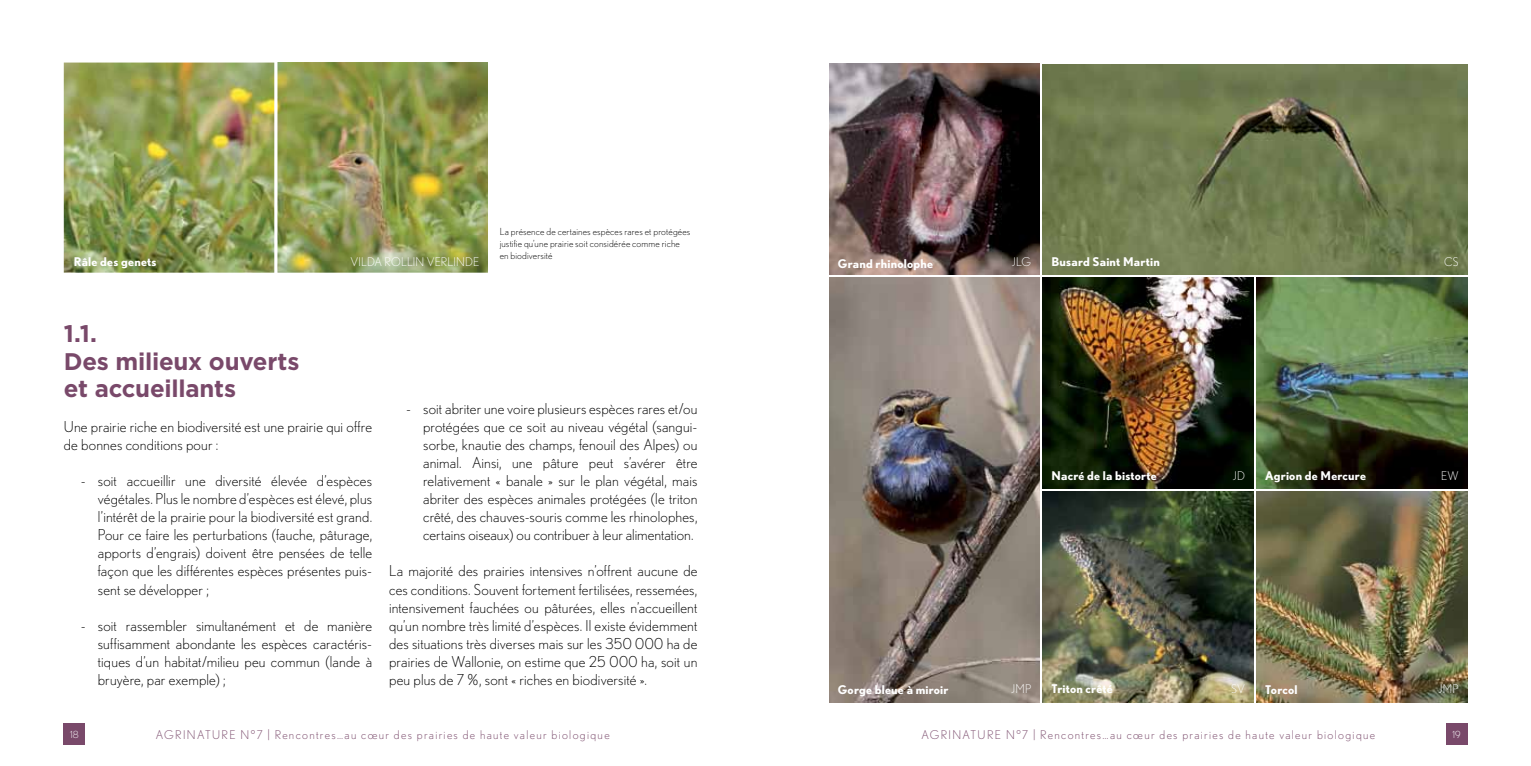
<style>
.page{position:relative;width:1531px;height:766px;background:#fff}
.page>*{position:absolute;margin:0;border:0;box-sizing:border-box;transform-origin:0 0}
.t1{font:700 24px/27px "Gotham";letter-spacing:-.01em;color:#79496a}
.t2{font:300 15px/18px "Nobel";letter-spacing:.01em;color:#000;text-align:justify}
.t3{font:300 12px "Nobel";letter-spacing:.11em;color:#79496a}
.t4{font:700 12px "Nobel";letter-spacing:.015em;color:#fff}
.t5{font:300 12px "Nobel";letter-spacing:.01em;color:#fff}
.t6{font:300 9.75px/12px "Nobel";letter-spacing:.015em;color:#000}
.t7{font:300 9.75px "Nobel";color:#fff}
</style>
<div class="page">
<div style="left:64px;top:723px;width:21px;height:21px;background:#79496a"></div>
<div style="left:1446px;top:723px;width:21px;height:21px;background:#79496a"></div>
<img style="left:1043px;top:65px;width:424px;height:209px">
<img style="left:829px;top:64px;width:211px;height:210px">
<img style="left:1256px;top:277px;width:211px;height:211px">
<img style="left:1043px;top:277px;width:210px;height:211px">
<img style="left:829px;top:277px;width:211px;height:425px">
<img style="left:1256px;top:491px;width:211px;height:211px">
<img style="left:1043px;top:491px;width:210px;height:211px">
<img style="left:64px;top:62px;width:424px;height:210px">
<p class="t4" style="left:74px;top:254px;width:84px">Râle des genets</p>
<p class="t5" style="left:350px;top:255px;width:131px">VILDA ROLLIN VERLINDE</p>
<p class="t6" style="left:500px;top:226px;width:192px">La présence de certaines espèces rares et protégées justifie qu’une prairie soit considérée comme riche en biodiversité</p>
<h1 class="t1" style="left:64px;top:320px;width:237px">1.1.<br>Des milieux ouverts et accueillants</h1>
<p class="t2" style="left:64px;top:417px;width:310px">Une prairie riche en biodiversité est une prairie qui offre de bonnes conditions pour :</p>
<p class="t2" style="left:98px;top:471px;width:276px;text-indent:-17px">- soit accueillir une diversité élevée d’espèces végétales. Plus le nombre d’espèces est élevé, plus l’intérêt de la prairie pour la biodiversité est grand.<br>Pour ce faire les perturbations (fauche, pâturage, apports d’engrais) doivent être pensées de telle façon que les différentes espèces présentes puis&shy;sent se développer ;</p>
<p class="t2" style="left:98px;top:615px;width:276px;text-indent:-17px">- soit rassembler simultanément et de manière suffisamment abondante les espèces caractéris&shy;tiques d’un habitat/milieu peu commun (lande à bruyère, par exemple) ;</p>
<p class="t2" style="left:423px;top:399px;width:276px;text-indent:-17px">- soit abriter une voire plusieurs espèces rares et/ou protégées que ce soit au niveau végétal (sangui&shy;sorbe, knautie des champs, fenouil des Alpes) ou animal. Ainsi, une pâture peut s’avérer être relativement « banale » sur le plan végétal, mais abriter des espèces animales protégées (le triton crêté, des chauves-souris comme les rhinolophes, certains oiseaux) ou contribuer à leur alimentation.</p>
<p class="t2" style="left:389px;top:561px;width:310px">La majorité des prairies intensives n’offrent aucune de ces conditions. Souvent fortement fertilisées, ressemées, intensivement fauchées ou pâturées, elles n’accueillent qu’un nombre très limité d’espèces. Il existe évidemment des situations très diverses mais sur les 350 000 ha de prairies de Wallonie, on estime que 25 000 ha, soit un peu plus de 7 %, sont « riches en biodiversité ».</p>
<p class="t5" style="left:1012px;top:255px;width:21px">JLG</p>
<p class="t5" style="left:1444px;top:255px;width:16px">CS</p>
<p class="t4" style="left:838px;top:256px;width:97px">Grand rhinolophe</p>
<p class="t4" style="left:1051px;top:254px;width:110px">Busard Saint Martin</p>
<p class="t4" style="left:1051px;top:468px;width:107px">Nacré de la bistorte</p>
<p class="t5" style="left:1233px;top:468px;width:14px">JD</p>
<p class="t5" style="left:1441px;top:468px;width:19px">EW</p>
<p class="t4" style="left:1265px;top:468px;width:102px">Agrion de Mercure</p>
<p class="t4" style="left:838px;top:682px;width:112px">Gorge bleue à miroir</p>
<p class="t5" style="left:1011px;top:681px;width:22px">JMP</p>
<p class="t4" style="left:1051px;top:681px;width:63px">Triton crêté</p>
<p class="t4" style="left:1265px;top:682px;width:34px">Torcol</p>
<p class="t5" style="left:1231px;top:681px;width:15px">SV</p>
<p class="t5" style="left:1438px;top:681px;width:22px">JMP</p>
<p class="t7" style="left:70px;top:728px;width:10px">18</p>
<p class="t3" style="left:156px;top:727px;width:455px">AGRINATURE N°7 | Rencontres…au cœur des prairies de haute valeur biologique</p>
<p class="t3" style="left:921px;top:727px;width:455px">AGRINATURE N°7 | Rencontres…au cœur des prairies de haute valeur biologique</p>
<p class="t7" style="left:1452px;top:728px;width:10px">19</p>
</div>
